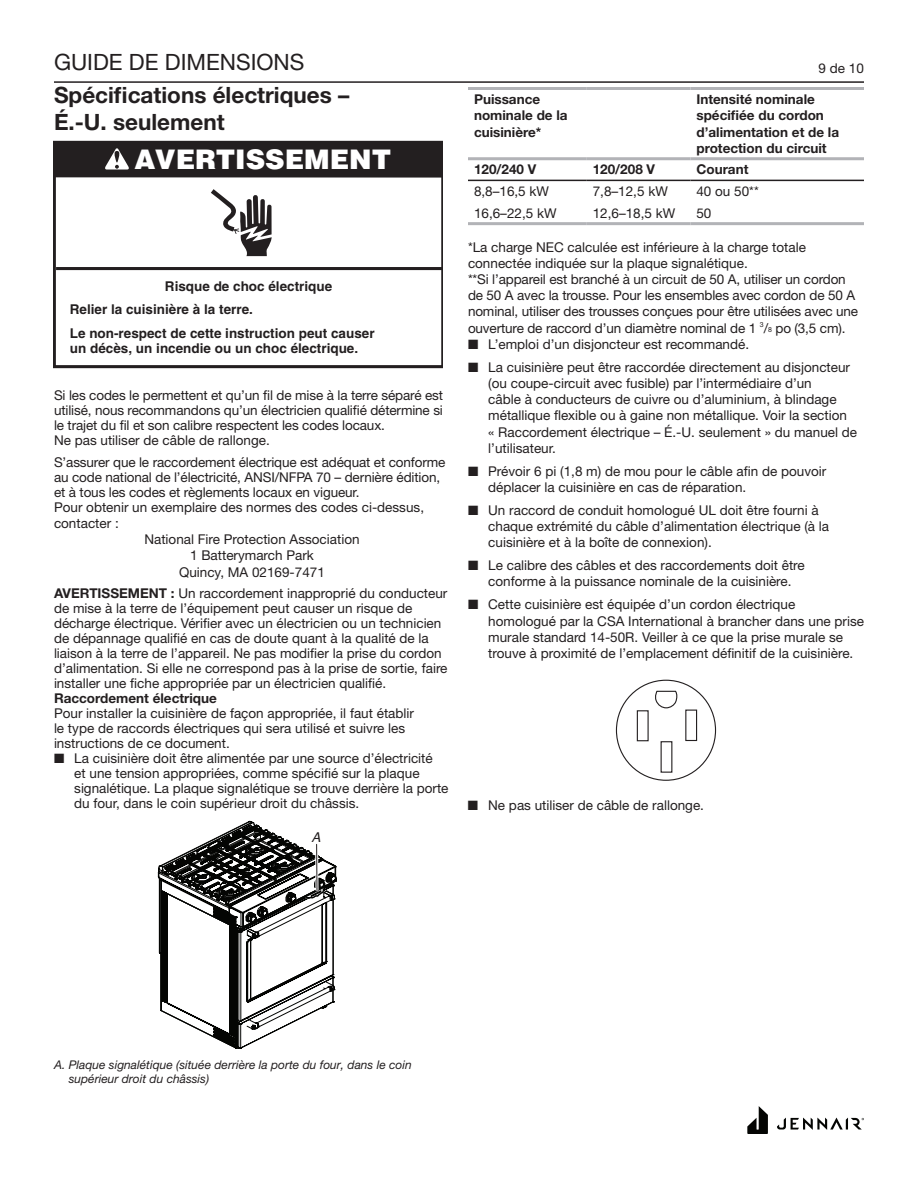
<style>
.page{position:relative;width:918px;height:1188px;background:#fff}
.page>*{position:absolute;margin:0;border:0;box-sizing:border-box;transform-origin:0 0}
.t1{font:900 27px "Helvetica";color:#fff}
.Body_2_Roman_9_pt_Le{font:700 22.5px/27px "Helvetica Neue LT Std";color:#231f20}
.t2{font:22.5px "Helvetica Neue LT Std";color:#231f20}
.t3{font:italic 13.65px "Helvetica";color:#231f20}
.Body_2_Roman_9_pt_Le-2{font:13.5px/16.2px "Helvetica Neue LT Std";color:#231f20}
.Body_2_Roman_9_pt_Le-3{font:700 13.5px/16.2px "Helvetica Neue LT Std";color:#231f20}
.t4{font:700 13.5px/23.2px "Helvetica";color:#231f20}
.Body_5_Italic_9_pt_L{font:italic 12px/14.4px "Helvetica Neue LT Pro";color:#231f20}
.s1{font-weight:700}
.s2{font-size:7.05px}
</style>
<div class="page">
<hr style="left:468px;top:180px;width:119px;height:1px;background:#231f20">
<hr style="left:587px;top:180px;width:103px;height:1px;background:#231f20">
<hr style="left:690px;top:180px;width:174px;height:1px;background:#231f20">
<hr style="left:468px;top:87px;width:119px;height:3px;background:#b2b3b7">
<hr style="left:587px;top:87px;width:103px;height:3px;background:#b2b3b7">
<hr style="left:690px;top:87px;width:174px;height:3px;background:#b2b3b7">
<hr style="left:468px;top:157px;width:119px;height:3px;background:#b2b3b7">
<hr style="left:587px;top:157px;width:103px;height:3px;background:#b2b3b7">
<hr style="left:690px;top:157px;width:174px;height:3px;background:#b2b3b7">
<hr style="left:468px;top:222px;width:119px;height:3px;background:#b2b3b7">
<hr style="left:587px;top:222px;width:103px;height:3px;background:#b2b3b7">
<hr style="left:690px;top:222px;width:174px;height:3px;background:#b2b3b7">
<div style="left:637px;top:710px;width:12px;height:31px;border:1px solid #231f20"></div>
<div style="left:685px;top:710px;width:12px;height:31px;border:1px solid #231f20"></div>
<svg style="left:655px;top:690px;width:22px;height:19px"></svg>
<svg style="left:747px;top:1106px;width:21px;height:28px"></svg>
<svg style="left:777px;top:1118px;width:87px;height:12px"></svg>
<hr style="left:54px;top:81px;width:810px;height:2px;background:#231f20">
<svg style="left:158px;top:821px;width:179px;height:228px"></svg>
<svg style="left:315px;top:844px;width:4px;height:46px"></svg>
<hr style="left:316px;top:844px;width:1px;height:48px;background:#231f20">
<svg style="left:54px;top:141px;width:389px;height:227px"></svg>
<hr style="left:56px;top:267px;width:387px;height:3px;background:#231f20">
<div style="left:55px;top:141px;width:388px;height:37px;background:#231f20"></div>
<svg style="left:105px;top:148px;width:24px;height:22px"></svg>
<svg style="left:211px;top:189px;width:61px;height:67px"></svg>
<p class="t2" style="left:54px;top:49px;width:252px">GUIDE DE DIMENSIONS</p>
<p class="Body_2_Roman_9_pt_Le-2" style="left:819px;top:60px;width:47px">9 de 10</p>
<p class="Body_2_Roman_9_pt_Le" style="left:54px;top:81px;width:297px">Spécifications électriques –<br>É.-U. seulement</p>
<p class="t1" style="left:135px;top:142px;width:258px">AVERTISSEMENT</p>
<p class="t4" style="left:70px;top:275px;width:306px;text-indent:95px">Risque de choc électrique<br>Relier la cuisinière à la terre.<br>Le non-respect de cette instruction peut causer</p>
<p class="t4" style="left:70px;top:337px;width:290px">un décès, un incendie ou un choc électrique.</p>
<p class="Body_2_Roman_9_pt_Le-2" style="left:54px;top:388px;width:391px;line-height:15px;text-align:justify">Si les codes le permettent et qu’un fil de mise à la terre séparé est utilisé, nous recommandons qu’un électricien qualifié détermine si le trajet du fil et son calibre respectent les codes locaux.</p>
<p class="Body_2_Roman_9_pt_Le-2" style="left:54px;top:432px;width:217px">Ne pas utiliser de câble de rallonge.</p>
<p class="Body_2_Roman_9_pt_Le-2" style="left:54px;top:454px;width:393px;line-height:15px">S’assurer que le raccordement électrique est adéquat et conforme au code national de l’électricité, ANSI/NFPA 70 – dernière édition, et à tous les codes et règlements locaux en vigueur.</p>
<p class="Body_2_Roman_9_pt_Le-2" style="left:54px;top:499px;width:372px">Pour obtenir un exemplaire des normes des codes ci-dessus, contacter :</p>
<p class="Body_2_Roman_9_pt_Le-2" style="left:144px;top:531px;width:217px">National Fire Protection Association</p>
<p class="Body_2_Roman_9_pt_Le-2" style="left:190px;top:547px;width:125px">1 Batterymarch Park</p>
<p class="Body_2_Roman_9_pt_Le-2" style="left:179px;top:564px;width:147px">Quincy, MA 02169-7471</p>
<p class="Body_2_Roman_9_pt_Le-2" style="left:54px;top:586px;width:395px;line-height:15px"><span class="s1">AVERTISSEMENT :</span> Un raccordement inapproprié du conducteur de mise à la terre de l’équipement peut causer un risque de décharge électrique. Vérifier avec un électricien ou un technicien de dépannage qualifié en cas de doute quant à la qualité de la liaison à la terre de l’appareil. Ne pas modifier la prise du cordon d’alimentation. Si elle ne correspond pas à la prise de sortie, faire installer une fiche appropriée par un électricien qualifié.</p>
<p class="Body_2_Roman_9_pt_Le-3" style="left:54px;top:690px;width:164px">Raccordement électrique</p>
<p class="Body_2_Roman_9_pt_Le-2" style="left:54px;top:706px;width:362px;line-height:15px">Pour installer la cuisinière de façon appropriée, il faut établir le type de raccords électriques qui sera utilisé et suivre les instructions de ce document.</p>
<p class="Body_2_Roman_9_pt_Le-2" style="left:74px;top:751px;width:376px;line-height:15px;text-indent:-20px">■ La cuisinière doit être alimentée par une source d’électricité<br>et une tension appropriées, comme spécifié sur la plaque signalétique. La plaque signalétique se trouve derrière la porte du four, dans le coin supérieur droit du châssis.</p>
<p class="t3" style="left:312px;top:826px;width:11px">A</p>
<p class="Body_2_Roman_9_pt_Le-3" style="left:474px;top:91px;width:95px">Puissance nominale de la cuisinière*</p>
<p class="Body_2_Roman_9_pt_Le-3" style="left:696px;top:91px;width:144px">Intensité nominale spécifiée du cordon d’alimentation et de la protection du circuit</p>
<p class="Body_2_Roman_9_pt_Le-3" style="left:474px;top:161px;width:64px">120/240 V</p>
<p class="Body_2_Roman_9_pt_Le-3" style="left:593px;top:161px;width:64px">120/208 V</p>
<p class="Body_2_Roman_9_pt_Le-3" style="left:696px;top:161px;width:54px">Courant</p>
<p class="Body_2_Roman_9_pt_Le-2" style="left:474px;top:183px;width:77px">8,8–16,5 kW</p>
<p class="Body_2_Roman_9_pt_Le-2" style="left:593px;top:183px;width:77px">7,8–12,5 kW</p>
<p class="Body_2_Roman_9_pt_Le-2" style="left:696px;top:183px;width:64px">40 ou 50**</p>
<p class="Body_2_Roman_9_pt_Le-2" style="left:474px;top:205px;width:84px">16,6–22,5 kW</p>
<p class="Body_2_Roman_9_pt_Le-2" style="left:593px;top:205px;width:84px">12,6–18,5 kW</p>
<p class="Body_2_Roman_9_pt_Le-2" style="left:696px;top:205px;width:17px">50</p>
<p class="Body_2_Roman_9_pt_Le-2" style="left:468px;top:238px;width:340px">*La charge NEC calculée est inférieure à la charge totale connectée indiquée sur la plaque signalétique.</p>
<p class="Body_2_Roman_9_pt_Le-2" style="left:468px;top:271px;width:392px">**Si l’appareil est branché à un circuit de 50 A, utiliser un cordon de 50 A avec la trousse. Pour les ensembles avec cordon de 50 A nominal, utiliser des trousses conçues pour être utilisées avec une ouverture de raccord d’un diamètre nominal de 1 <sup>3</sup>/<span class="s2">8</span> po (3,5 cm).</p>
<p class="Body_2_Roman_9_pt_Le-2" style="left:468px;top:336px;width:283px">■ L’emploi d’un disjoncteur est recommandé.</p>
<p class="Body_2_Roman_9_pt_Le-2" style="left:488px;top:359px;width:370px;text-indent:-20px">■ La cuisinière peut être raccordée directement au disjoncteur (ou coupe-circuit avec fusible) par l’intermédiaire d’un<br>câble à conducteurs de cuivre ou d’aluminium, à blindage métallique flexible ou à gaine non métallique. Voir la section<br>« Raccordement électrique – É.-U. seulement » du manuel de l’utilisateur.</p>
<p class="Body_2_Roman_9_pt_Le-2" style="left:488px;top:463px;width:340px;text-indent:-20px">■ Prévoir 6 pi (1,8 m) de mou pour le câble afin de pouvoir déplacer la cuisinière en cas de réparation.</p>
<p class="Body_2_Roman_9_pt_Le-2" style="left:488px;top:502px;width:342px;text-indent:-20px">■ Un raccord de conduit homologué UL doit être fourni à chaque extrémité du câble d’alimentation électrique (à la cuisinière et à la boîte de connexion).</p>
<p class="Body_2_Roman_9_pt_Le-2" style="left:468px;top:557px;width:338px;text-align:center">■ Le calibre des câbles et des raccordements doit être conforme à la puissance nominale de la cuisinière.</p>
<p class="Body_2_Roman_9_pt_Le-2" style="left:488px;top:596px;width:377px;text-indent:-20px">■ Cette cuisinière est équipée d’un cordon électrique homologué par la CSA International à brancher dans une prise murale standard 14-50R. Veiller à ce que la prise murale se trouve à proximité de l’emplacement définitif de la cuisinière.</p>
<p class="Body_2_Roman_9_pt_Le-2" style="left:468px;top:797px;width:238px">■ Ne pas utiliser de câble de rallonge.</p>
<p class="Body_5_Italic_9_pt_L" style="left:69px;top:1057px;width:345px;text-indent:-15px">A. Plaque signalétique (située derrière la porte du four, dans le coin supérieur droit du châssis)</p>
</div>
